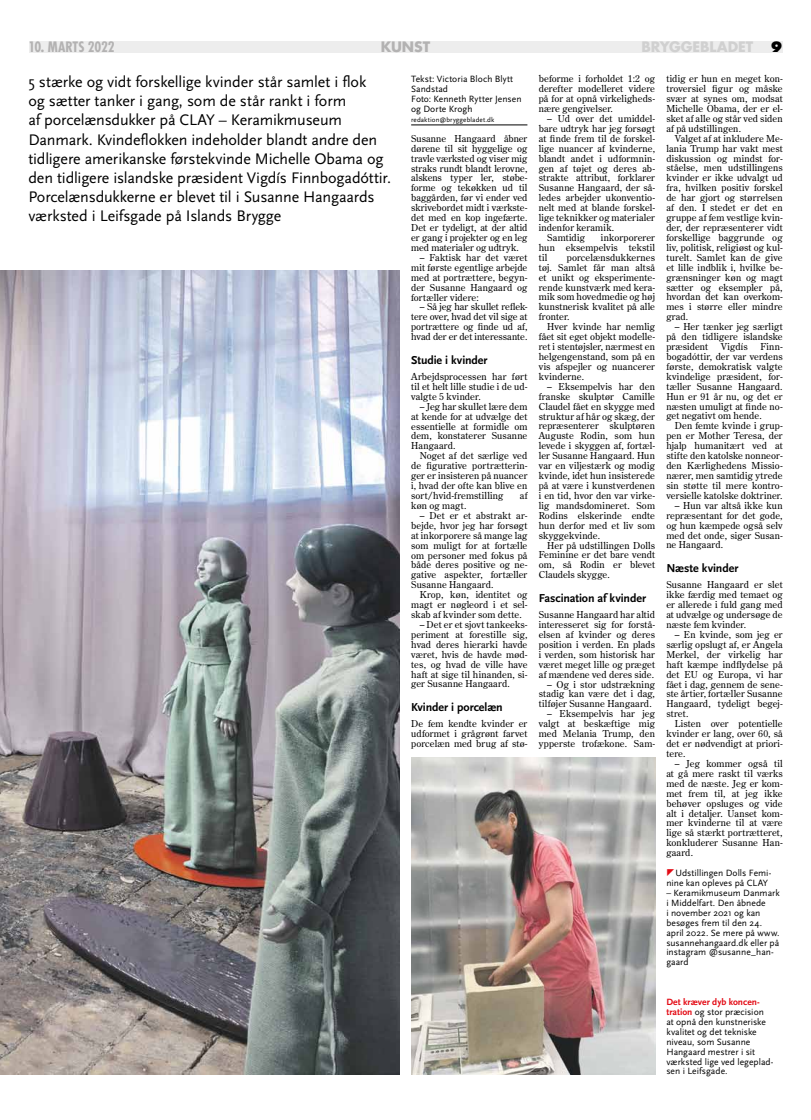
<style>
.page{position:relative;width:811px;height:1120px;background:#fff}
.page>*{position:absolute;margin:0;border:0;box-sizing:border-box;transform-origin:0 0}
.t1{font:16px/19.2px "Scala Sans";letter-spacing:-.01em;color:#000}
.t2{font:700 condensed 14px "Futura";letter-spacing:-.015em;color:#b3b2b2}
.t3{font:700 14px "Futura";letter-spacing:-.005em;color:#d0d0d0}
.t4{font:700 14px "Futura";color:#b3b2b2}
.t5{font:800 14px "Futura";color:#000}
.t6{font:700 12px "Scala Sans";letter-spacing:-.01em;color:#000}
.t7{font:9.5px/9.9px "Century Old Style Std";letter-spacing:.01em;color:#000;text-align:justify}
.t8{font:9.5px/9.9px "Scala Sans";letter-spacing:.005em;color:#000}
.t9{font:7px "Scala Sans";letter-spacing:.015em;color:#000}
.s1{font-weight:700;color:#e30a14}
</style>
<div class="page">
<div style="left:29px;top:41px;width:753px;height:11px;background:#ededed"></div>
<img style="left:411px;top:757px;width:244px;height:317px">
<img style="left:0;top:271px;width:400px;height:803px">
<hr style="left:411px;top:125px;width:116px;height:1px;background:#000">
<h2 class="t2" style="left:28px;top:38px;width:88px">10. MARTS 2022</h2>
<h2 class="t4" style="left:381px;top:38px;width:51px">KUNST</h2>
<h2 class="t3" style="left:641px;top:38px;width:113px">BRYGGEBLADET</h2>
<h2 class="t5" style="left:771px;top:38px;width:13px">9</h2>
<p class="t1" style="left:28px;top:73px;width:364px">5 stærke og vidt forskellige kvinder står samlet i flok<br>og sætter tanker i gang, som de står rankt i form<br>af porcelænsdukker på CLAY – Keramikmuseum Danmark. Kvindeflokken indeholder blandt andre den tidligere amerikanske førstekvinde Michelle Obama og den tidligere islandske præsident Vigdís Finnbogadóttir.<br>Porcelænsdukkerne er blevet til i Susanne Hangaards værksted i Leifsgade på Islands Brygge</p>
<p class="t8" style="left:411px;top:74px;width:112px">Tekst: Victoria Bloch Blytt<br>Sandstad<br>Foto: Kenneth Rytter Jensen og Dorte Krogh</p>
<p class="t7" style="left:666px;top:74px;width:118px">tidig er hun en meget kon&shy;troversiel figur og måske svær at synes om, modsat Michelle Obama, der er el&shy;sket af alle og står ved siden af på udstillingen.</p>
<p class="t7" style="left:666px;top:133px;width:118px;text-indent:9px">Valget af at inkludere Me&shy;lania Trump har vakt mest diskussion og mindst for&shy;ståelse, men udstillingens kvinder er ikke udvalgt ud fra, hvilken positiv forskel de har gjort og størrelsen af den. I stedet er det en gruppe af fem vestlige kvin&shy;der, der repræsenterer vidt forskellige baggrunde og liv, politisk, religiøst og kul&shy;turelt. Samlet kan de give et lille indblik i, hvilke be&shy;grænsninger køn og magt sætter og eksempler på, hvordan det kan overkom&shy;mes i større eller mindre grad.</p>
<p class="t7" style="left:666px;top:322px;width:118px;text-indent:9px">– Her tænker jeg særligt på den tidligere islandske præsident</p>
<p class="t7" style="left:539px;top:74px;width:118px">beforme i forholdet 1:2 og derefter modelleret videre på for at opnå virkeligheds&shy;nære gengivelser.</p>
<p class="t7" style="left:547px;top:113px;width:109px">– Ud over det umiddel-</p>
<p class="t7" style="left:539px;top:123px;width:118px">bare udtryk har jeg forsøgt</p>
<p class="t7" style="left:539px;top:133px;width:118px">at finde frem til de forskel-</p>
<p class="t7" style="left:539px;top:143px;width:118px">lige nuancer af kvinderne,</p>
<p class="t7" style="left:539px;top:153px;width:118px">blandt andet i udformnin-</p>
<p class="t7" style="left:539px;top:163px;width:118px">gen af tøjet og deres ab-</p>
<p class="t7" style="left:539px;top:173px;width:118px">strakte attribut, forklarer</p>
<p class="t7" style="left:539px;top:183px;width:118px">Susanne Hangaard, der så-</p>
<p class="t7" style="left:539px;top:193px;width:118px">ledes arbejder ukonventio-</p>
<p class="t7" style="left:539px;top:203px;width:118px">nelt med at blande forskel-</p>
<p class="t7" style="left:539px;top:213px;width:118px">lige teknikker og materialer</p>
<p class="t7" style="left:539px;top:222px;width:77px">indenfor keramik.</p>
<p class="t7" style="left:547px;top:232px;width:39px">Samtidig</p>
<p class="t9" style="left:411px;top:116px;width:85px">redaktion@bryggebladet.dk</p>
<p class="t7" style="left:411px;top:133px;width:118px">Susanne Hangaard åbner dørene til sit hyggelige og travle værksted og viser mig straks rundt blandt lerovne, alskens typer ler, støbe&shy;forme og tekøkken ud til baggården, før vi ender ved skrivebordet midt i værkste&shy;det med en kop ingefærte.<br>Det er tydeligt, at der altid er gang i projekter og en leg med materialer og udtryk.</p>
<p class="t7" style="left:411px;top:252px;width:118px;text-indent:9px">– Faktisk har det været mit første egentlige arbejde med at portrættere, begyn&shy;der Susanne Hangaard og fortæller videre:</p>
<p class="t7" style="left:411px;top:302px;width:118px;text-indent:9px">– Så jeg har skullet reflek&shy;tere over, hvad det vil sige at portrættere og finde ud af, hvad der er det interessante.</p>
<p class="t6" style="left:411px;top:353px;width:78px">Studie i kvinder</p>
<p class="t7" style="left:411px;top:371px;width:118px">Arbejdsprocessen har ført til et helt lille studie i de ud&shy;valgte 5 kvinder.</p>
<p class="t7" style="left:411px;top:401px;width:118px;text-indent:9px">– Jeg har skullet lære dem at kende for at udvælge det essentielle at formidle om dem, konstaterer Susanne Hangaard.</p>
<p class="t7" style="left:411px;top:451px;width:118px;text-indent:9px">Noget af det særlige ved de figurative portrætterin&shy;ger er insisteren på nuancer i, hvad der ofte kan blive en sort/hvid-fremstilling</p>
<p class="t7" style="left:539px;top:232px;width:118px;text-indent:62px">inkorporerer hun eksempelvis tekstil til</p>
<p class="t7" style="left:539px;top:252px;width:118px;text-indent:28px">porcelænsdukkernes tøj. Samlet får man altså et unikt og eksperimente&shy;rende kunstværk med kera&shy;mik som hovedmedie og høj kunstnerisk kvalitet på alle fronter.</p>
<p class="t7" style="left:539px;top:322px;width:118px;text-indent:9px">Hver kvinde har nemlig fået sit eget objekt modelle&shy;ret i stentøjsler, nærmest en helgengenstand, som på en vis afspejler og nuancerer kvinderne.</p>
<p class="t7" style="left:539px;top:381px;width:118px;text-indent:9px">– Eksempelvis har den franske skulptør Camille Claudel fået en skygge med struktur af hår og skæg, der repræsenterer skulptøren Auguste Rodin, som hun levede i skyggen af, fortæl&shy;ler Susanne Hangaard. Hun var en viljestærk og modig kvinde, idet hun insisterede på at være i kunstverdenen i en tid, hvor den var virke&shy;lig mandsdomineret. Som Rodins elskerinde endte hun derfor med et liv som skyggekvinde.</p>
<p class="t7" style="left:539px;top:540px;width:118px;text-indent:9px">Her på udstillingen Dolls Feminine er det bare vendt om, så Rodin er blevet Claudels skygge.</p>
<p class="t6" style="left:539px;top:591px;width:109px">Fascination af kvinder</p>
<p class="t7" style="left:539px;top:609px;width:118px">Susanne Hangaard har altid interesseret sig for forstå&shy;elsen af kvinder og deres position i verden. En plads i verden, som historisk har været meget lille og præget af mændene ved deres side.</p>
<p class="t7" style="left:539px;top:679px;width:118px;text-indent:9px">– Og i stor udstrækning stadig kan være det i dag, tilføjer Susanne Hangaard.</p>
<p class="t7" style="left:539px;top:709px;width:118px;text-indent:9px">– Eksempelvis har jeg valgt at beskæftige mig med Melania Trump, den ypperste trofækone. Sam-</p>
<p class="t7" style="left:721px;top:341px;width:28px">Vigdís</p>
<p class="t7" style="left:666px;top:341px;width:118px;text-indent:94px">Finn&shy;bogadóttir, der var verdens første, demokratisk valgte kvindelige præsident, for&shy;tæller Susanne Hangaard.<br>Hun er 91 år nu, og det er næsten umuligt at finde no&shy;get negativt om hende.</p>
<p class="t7" style="left:666px;top:421px;width:118px;text-indent:9px">Den femte kvinde i grup&shy;pen er Mother Teresa, der hjalp humanitært ved at stifte den katolske nonneor&shy;den Kærlighedens Missio&shy;nærer, men samtidig ytrede sin støtte til mere kontro&shy;versielle katolske doktriner.</p>
<p class="t7" style="left:666px;top:500px;width:118px;text-indent:9px">– Hun var altså ikke kun repræsentant for det gode, og hun kæmpede også selv med det onde, siger Susan&shy;ne Hangaard.</p>
<p class="t6" style="left:666px;top:561px;width:74px">Næste kvinder</p>
<p class="t7" style="left:666px;top:580px;width:118px">Susanne Hangaard er slet ikke færdig med temaet og er allerede i fuld gang med at udvælge og undersøge de næste fem kvinder.</p>
<p class="t7" style="left:666px;top:629px;width:118px;text-indent:9px">– En kvinde, som jeg er særlig opslugt af, er Angela Merkel, der virkelig har haft kæmpe indflydelse på det EU og Europa, vi har fået i dag, gennem de sene&shy;ste årtier, fortæller Susanne Hangaard, tydeligt begej&shy;stret.</p>
<p class="t7" style="left:666px;top:719px;width:118px;text-indent:9px">Listen over potentielle kvinder er lang, over 60, så det er nødvendigt at priori&shy;tere.</p>
<p class="t7" style="left:666px;top:758px;width:118px;text-indent:9px">– Jeg kommer også til at gå mere raskt til værks med de næste. Jeg er kom&shy;met frem til, at jeg ikke behøver opsluges og vide alt i detaljer. Uanset kom&shy;mer kvinderne til at være lige så stærkt portrætteret, konkluderer Susanne Han&shy;gaard.</p>
<p class="t8" style="left:666px;top:868px;width:106px;text-indent:9px">Udstillingen Dolls Femi&shy;nine kan opleves på CLAY</p>
<p class="t8" style="left:666px;top:888px;width:115px">– Keramikmuseum Danmark i Middelfart. Den åbnede<br>i november 2021 og kan besøges frem til den 24. april 2022. Se mere på www. susannehangaard.dk eller på instagram @susanne_han&shy;gaard</p>
<p class="t8" style="left:666px;top:997px;width:109px"><span class="s1">Det kræver dyb koncen&shy;tration</span> og stor præcision at opnå den kunstneriske kvalitet og det tekniske niveau, som Susanne<br>Hangaard mestrer i sit værksted lige ved legeplad&shy;sen i Leifsgade.</p>
<p class="t7" style="left:520px;top:490px;width:9px">af</p>
<p class="t7" style="left:411px;top:500px;width:57px">køn og magt.</p>
<p class="t7" style="left:411px;top:510px;width:118px;text-indent:9px">– Det er et abstrakt ar&shy;bejde, hvor jeg har forsøgt at inkorporere så mange lag som muligt for at fortælle om personer med fokus på både deres positive og ne&shy;gative aspekter, fortæller Susanne Hangaard.</p>
<p class="t7" style="left:411px;top:590px;width:118px;text-indent:9px">Krop, køn, identitet og magt er nøgleord i et sel&shy;skab af kvinder som dette.</p>
<p class="t7" style="left:411px;top:619px;width:118px;text-indent:9px">– Det er et sjovt tankeeks&shy;periment at forestille sig, hvad deres hierarki havde været, hvis de havde mød&shy;tes, og hvad de ville have haft at sige til hinanden, si&shy;ger Susanne Hangaard.</p>
<p class="t6" style="left:411px;top:700px;width:93px">Kvinder i porcelæn</p>
<p class="t7" style="left:411px;top:719px;width:118px">De fem kendte kvinder er udformet i grågrønt farvet porcelæn med brug af stø-</p>
</div>
